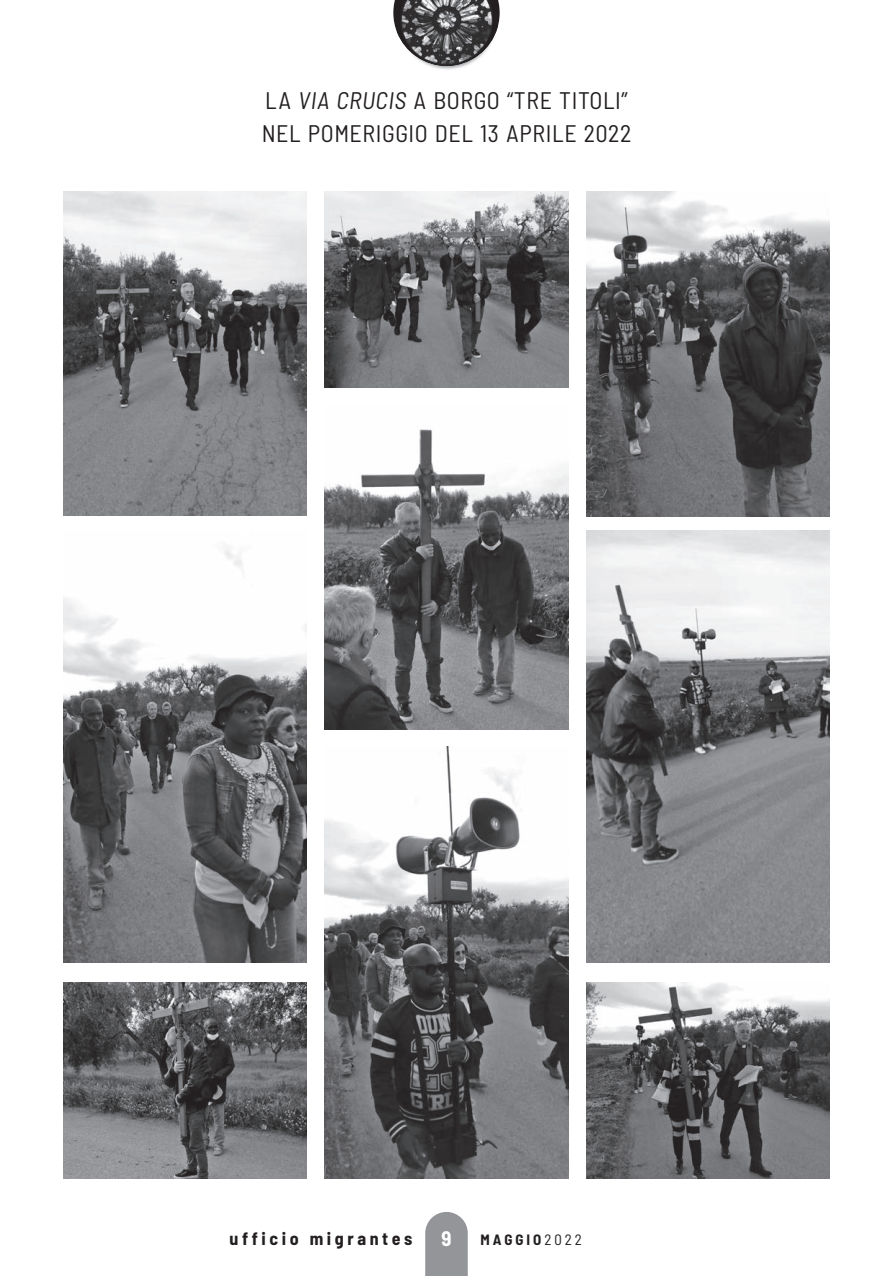
<style>
.page{position:relative;width:893px;height:1276px;background:#fff}
.page>*{position:absolute;margin:0;border:0;box-sizing:border-box;transform-origin:0 0}
.t1{font:semi-condensed 24px/33px "Barlow";letter-spacing:.025em;color:#231f20}
.t2{font:700 semi-condensed 21px "Barlow";color:#fff}
.t3{font:700 semi-condensed 18px "Barlow";letter-spacing:.2em;color:#231f20}
.t4{font:700 semi-condensed 15px "Barlow";letter-spacing:.2em;color:#231f20}
.s1{font-style:italic}
.s2{font-weight:400}
</style>
<div class="page">
<svg style="left:393px;top:0;width:107px;height:32px"></svg>
<svg style="left:425px;top:1212px;width:43px;height:64px;background:#9b9da0"></svg>
<img style="left:397px;top:0;width:101px;height:41px">
<img style="left:400px;top:0;width:93px;height:66px">
<img style="left:64px;top:191px;width:243px;height:324px">
<img style="left:325px;top:429px;width:243px;height:300px">
<img style="left:325px;top:746px;width:243px;height:432px">
<img style="left:64px;top:545px;width:243px;height:417px">
<img style="left:586px;top:530px;width:243px;height:432px">
<img style="left:586px;top:191px;width:243px;height:325px">
<img style="left:325px;top:191px;width:243px;height:196px">
<img style="left:64px;top:982px;width:243px;height:196px">
<img style="left:586px;top:982px;width:243px;height:196px">
<p class="t1" style="left:262px;top:83px;width:371px">LA <span class="s1">VIA CRUCIS</span> A BORGO “TRE TITOLI”<br>NEL POMERIGGIO DEL 13 APRILE 2022</p>
<p class="t3" style="left:230px;top:1227px;width:184px">ufficio migrantes</p>
<p class="t2" style="left:441px;top:1225px;width:12px">9</p>
<p class="t4" style="left:480px;top:1230px;width:103px">MAGGIO<span class="s2">2022</span></p>
</div>
